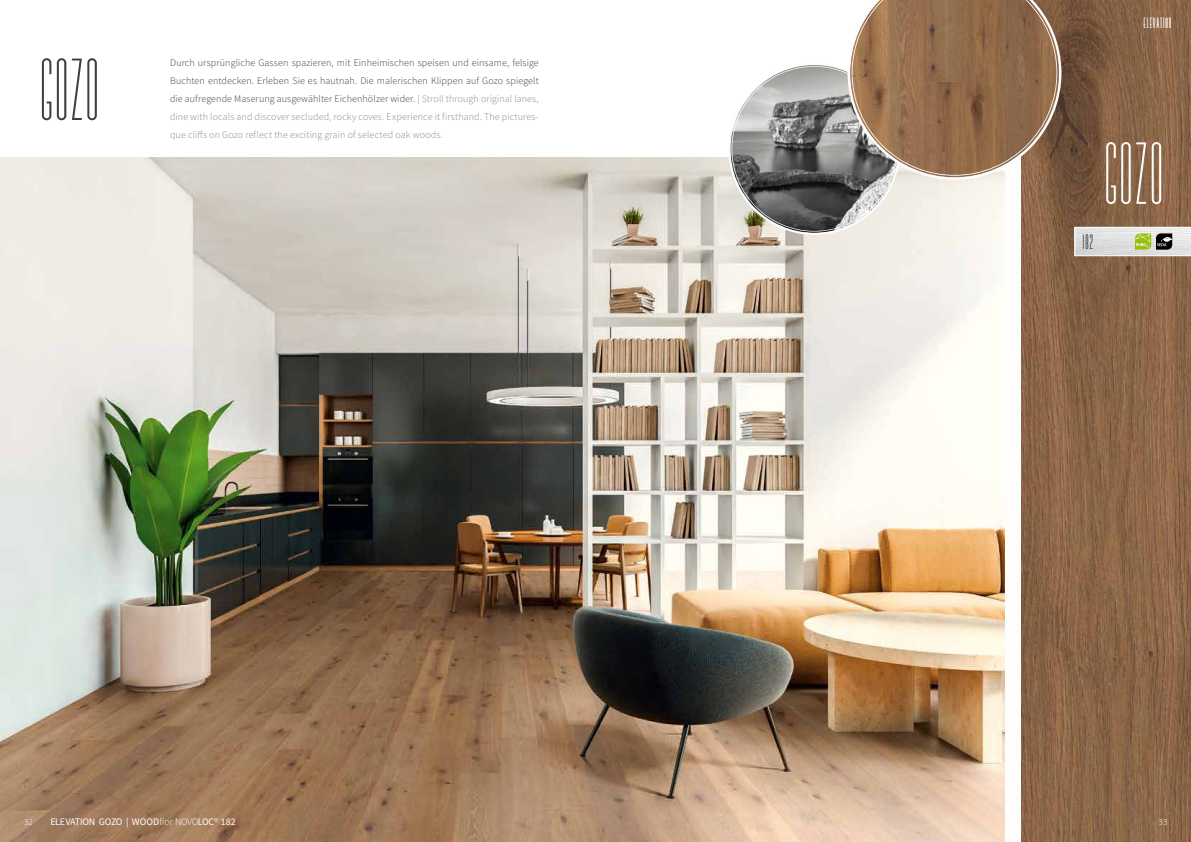
<style>
.page{position:relative;width:1191px;height:842px;background:#fff}
.page>*{position:absolute;margin:0;border:0;box-sizing:border-box;transform-origin:0 0}
.t1{font:300 100px "Valencia";color:#fdfdfd}
.t2{font:300 100px "Valencia";color:#3e3d40}
.t3{font:24px "Valencia";color:#3e3d40}
.t4{font:700 17px "Valencia";letter-spacing:.05em;color:#fff}
.t5{font:300 10px/18px "Source Sans Pro";letter-spacing:.01em;color:#3e3d40;text-align:justify}
.t6{font:10px "Source Sans Pro";letter-spacing:-.02em;color:#fdfdfd}
.t7{font:300 9px "Myriad Pro";color:#fff}
.s1{color:#87888a}
.s2{font-weight:300}
</style>
<div class="page">
<img style="left:0;top:158px;width:1005px;height:684px">
<img style="left:1021px;top:0;width:170px;height:842px">
<svg style="left:728px;top:0;width:333px;height:235px"></svg>
<svg style="left:1074px;top:227px;width:117px;height:29px;background:#cfd2c8"></svg>
<h1 class="t2" style="left:40px;top:27px;width:61px">GOZO</h1>
<p class="t5" style="left:170px;top:54px;width:370px">Durch ursprüngliche Gassen spazieren, mit Einheimischen speisen und einsame, felsige Buchten entdecken. Erleben Sie es hautnah. Die malerischen Klippen auf Gozo spiegelt die aufregende Maserung ausgewählter Eichenhölzer wider. <span class="s1">| Stroll through original lanes, dine with locals and discover secluded, rocky coves. Experience it firsthand. The pictures&shy;que cliffs on Gozo reflect the exciting grain of selected oak woods.</span></p>
<h3 class="t4" style="left:1143px;top:16px;width:30px">ELEVATION</h3>
<h2 class="t3" style="left:1082px;top:227px;width:12px">182</h2>
<h1 class="t1" style="left:1104px;top:111px;width:61px">GOZO</h1>
<p class="t6" style="left:50px;top:816px;width:187px">ELEVATION GOZO | WOOD<span class="s2">flor NOVO</span>LOC<span class="s2">®</span> 182</p>
<p class="t7" style="left:24px;top:817px;width:10px">32</p>
<p class="t7" style="left:1159px;top:817px;width:10px">33</p>
</div>
